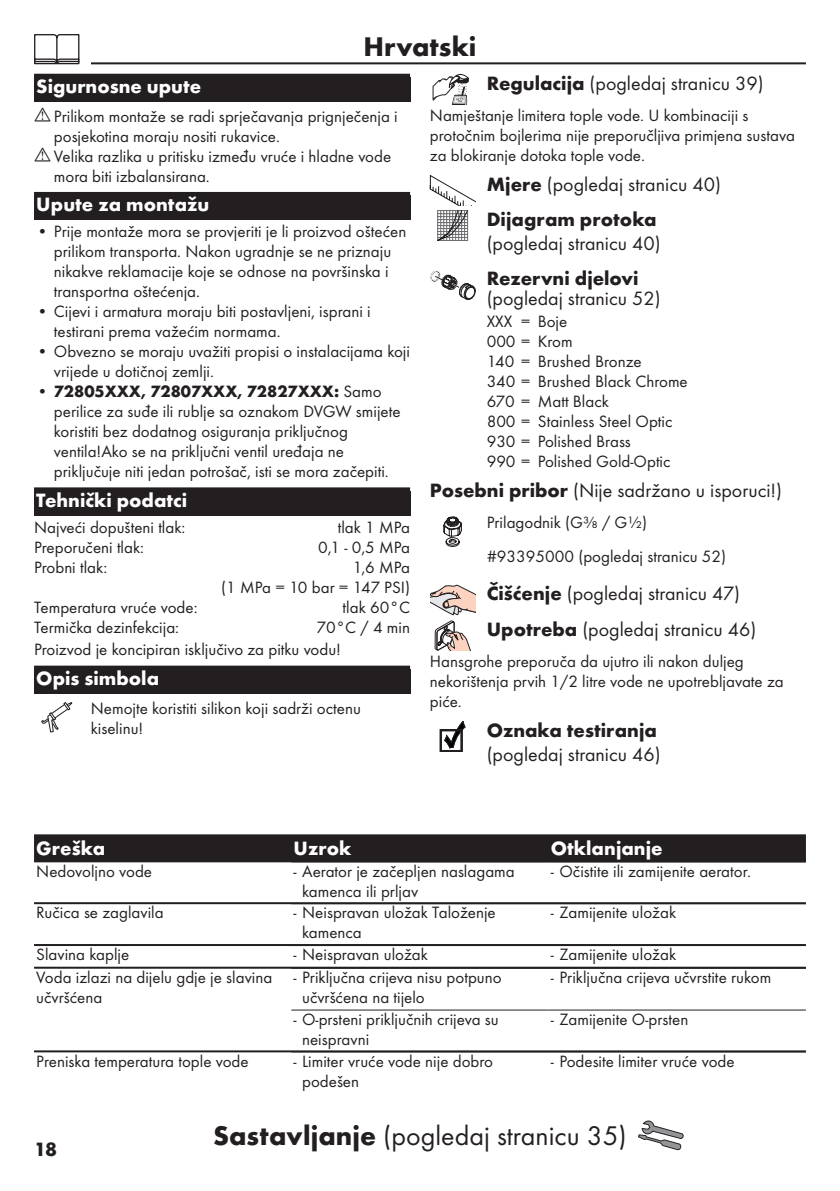
<style>
.page{position:relative;width:840px;height:1191px;background:#fff}
.page>*{position:absolute;margin:0;border:0;box-sizing:border-box;transform-origin:0 0}
.Montage_mit_Symbol_HR{font:28px "Futura TOT Boo";color:#231f20}
.Sprache_Rahmenwechsel_HR{font:700 28px "Futura TOT";color:#231f20}
.Ueberschrift_Grafik_HR{font:20px/24px "Futura TOT Boo";color:#231f20}
.Ueberschrift_Grafik__folgeText_HR{font:20px "Futura TOT Boo";color:#231f20}
.Ueberschrift_HR{font:700 20px "Futura TOT";color:#fff}
.Ueberschrift_nach_Grafik_HR{font:20px "Futura TOT Boo";color:#231f20}
.Ueberschrift_o_Absatz_Grafik_HR{font:20px/20px "Futura TOT Boo";color:#231f20}
.Tabelle_Kopf_HR{font:700 20px "Futura TOT";color:#fff}
.Ueberschrift___HR{font:700 20px "Futura TOT";color:#fff}
.t1{font:700 20px "Futura TOT";color:#231f20}
.Normaltext_nach_Grafik_HR{font:17px/20px "Futura TOT Boo";color:#231f20}
.Techn__Daten_HR{font:17px "Futura TOT Boo";color:#231f20}
.Farbe_HR{font:17px "Futura TOT Boo";color:#231f20}
.Tabelle_Spalte_HR{font:17px/20px "Futura TOT Boo";color:#231f20}
.Normaltext_Grafik_HR{font:17px/20px "Futura TOT Boo";color:#231f20}
.Normaltext_HR{font:17px "Futura TOT Boo";color:#231f20}
.s1{font-family:"Futura TOT";font-weight:700}
</style>
<div class="page">
<hr style="left:34px;top:62px;width:771px;height:2px;background:#231f20">
<div style="left:23px;top:34px;width:68px;height:34px;background:#fff"></div>
<svg style="left:34px;top:34px;width:45px;height:30px"></svg>
<svg style="left:638px;top:1120px;width:45px;height:30px"></svg>
<div style="left:34px;top:74px;width:376px;height:28px;background:#231f20"></div>
<div style="left:34px;top:192px;width:376px;height:28px;background:#231f20"></div>
<div style="left:34px;top:487px;width:376px;height:28px;background:#231f20"></div>
<div style="left:34px;top:669px;width:376px;height:25px;background:#231f20"></div>
<div style="left:34px;top:665px;width:376px;height:28px;background:#231f20"></div>
<svg style="left:41px;top:702px;width:32px;height:30px"></svg>
<svg style="left:432px;top:74px;width:36px;height:31px"></svg>
<svg style="left:429px;top:175px;width:46px;height:66px"></svg>
<svg style="left:430px;top:271px;width:45px;height:29px"></svg>
<svg style="left:443px;top:516px;width:19px;height:31px"></svg>
<svg style="left:430px;top:585px;width:45px;height:65px"></svg>
<svg style="left:440px;top:721px;width:25px;height:30px"></svg>
<div style="left:34px;top:834px;width:771px;height:26px;background:#231f20"></div>
<hr style="left:34px;top:860px;width:771px;height:2px;background:#231f20">
<hr style="left:34px;top:902px;width:771px;height:2px;background:#231f20">
<hr style="left:34px;top:944px;width:771px;height:2px;background:#231f20">
<hr style="left:34px;top:966px;width:771px;height:2px;background:#231f20">
<hr style="left:291px;top:1009px;width:257px;height:1px;background:#231f20">
<hr style="left:548px;top:1009px;width:257px;height:1px;background:#231f20">
<hr style="left:34px;top:1050px;width:771px;height:2px;background:#231f20">
<p class="Sprache_Rahmenwechsel_HR" style="left:363px;top:29px;width:114px">Hrvatski</p>
<p class="Ueberschrift___HR" style="left:36px;top:74px;width:166px">Sigurnosne upute</p>
<p class="Normaltext_nach_Grafik_HR" style="left:54px;top:106px;width:345px">Prilikom montaže se radi sprječavanja prignječenja i posjekotina moraju nositi rukavice.</p>
<p class="Normaltext_nach_Grafik_HR" style="left:54px;top:146px;width:338px">Velika razlika u pritisku između vruće i hladne vode mora biti izbalansirana.</p>
<p class="Ueberschrift_HR" style="left:36px;top:192px;width:174px">Upute za montažu</p>
<p class="Normaltext_nach_Grafik_HR" style="left:54px;top:221px;width:354px;text-indent:-17px">• Prije montaže mora se provjeriti je li proizvod oštećen prilikom transporta. Nakon ugradnje se ne priznaju nikakve reklamacije koje se odnose na površinska i transportna oštećenja.</p>
<p class="Normaltext_nach_Grafik_HR" style="left:54px;top:301px;width:318px;text-indent:-17px">• Cijevi i armatura moraju biti postavljeni, isprani i testirani prema važećim normama.</p>
<p class="Normaltext_nach_Grafik_HR" style="left:54px;top:341px;width:357px;text-indent:-17px">• Obvezno se moraju uvažiti propisi o instalacijama koji vrijede u dotičnoj zemlji.</p>
<p class="Normaltext_nach_Grafik_HR" style="left:54px;top:381px;width:348px;text-indent:-17px">• <span class="s1">72805XXX, 72807XXX, 72827XXX:</span> Samo perilice za suđe ili rublje sa oznakom DVGW smijete koristiti bez dodatnog osiguranja priključnog ventila!Ako se na priključni ventil uređaja ne priključuje niti jedan potrošač, isti se mora začepiti.</p>
<p class="Ueberschrift_HR" style="left:36px;top:488px;width:152px">Tehnički podatci</p>
<p class="Techn__Daten_HR" style="left:34px;top:517px;width:153px">Najveći dopušteni tlak:</p>
<p class="Techn__Daten_HR" style="left:337px;top:517px;width:74px">tlak 1 MPa</p>
<p class="Techn__Daten_HR" style="left:34px;top:537px;width:111px">Preporučeni tlak:</p>
<p class="Techn__Daten_HR" style="left:318px;top:537px;width:93px">0,1 - 0,5 MPa</p>
<p class="Techn__Daten_HR" style="left:34px;top:557px;width:75px">Probni tlak:</p>
<p class="Techn__Daten_HR" style="left:352px;top:557px;width:59px">1,6 MPa</p>
<p class="Techn__Daten_HR" style="left:221px;top:577px;width:190px">(1 MPa = 10 bar = 147 PSI)</p>
<p class="Techn__Daten_HR" style="left:34px;top:597px;width:165px">Temperatura vruće vode:</p>
<p class="Techn__Daten_HR" style="left:342px;top:597px;width:69px">tlak 60°C</p>
<p class="Techn__Daten_HR" style="left:34px;top:617px;width:146px">Termička dezinfekcija:</p>
<p class="Techn__Daten_HR" style="left:316px;top:617px;width:95px">70°C / 4 min</p>
<p class="Normaltext_HR" style="left:34px;top:639px;width:308px">Proizvod je koncipiran isključivo za pitku vodu!</p>
<p class="Ueberschrift_HR" style="left:36px;top:666px;width:124px">Opis simbola</p>
<p class="Normaltext_Grafik_HR" style="left:91px;top:698px;width:271px">Nemojte koristiti silikon koji sadrži octenu kiselinu!</p>
<p class="Ueberschrift_Grafik__folgeText_HR" style="left:486px;top:71px;width:278px"><span class="s1">Regulacija</span> (pogledaj stranicu 39)</p>
<p class="Normaltext_nach_Grafik_HR" style="left:429px;top:105px;width:366px">Namještanje limitera tople vode. U kombinaciji s protočnim bojlerima nije preporučljiva primjena sustava za blokiranje dotoka tople vode.</p>
<p class="Ueberschrift_Grafik_HR" style="left:486px;top:172px;width:235px"><span class="s1">Mjere</span> (pogledaj stranicu 40)</p>
<p class="Ueberschrift_Grafik_HR" style="left:486px;top:207px;width:175px"><span class="s1">Dijagram protoka </span>(pogledaj stranicu 40)</p>
<p class="Ueberschrift_o_Absatz_Grafik_HR" style="left:486px;top:268px;width:175px"><span class="s1">Rezervni djelovi </span>(pogledaj stranicu 52)</p>
<p class="Farbe_HR" style="left:486px;top:311px;width:82px">XXX = Boje</p>
<p class="Farbe_HR" style="left:486px;top:331px;width:87px">000 = Krom</p>
<p class="Farbe_HR" style="left:486px;top:351px;width:156px">140 = Brushed Bronze</p>
<p class="Farbe_HR" style="left:486px;top:371px;width:202px">340 = Brushed Black Chrome</p>
<p class="Farbe_HR" style="left:486px;top:391px;width:124px">670 = Matt Black</p>
<p class="Farbe_HR" style="left:486px;top:411px;width:187px">800 = Stainless Steel Optic</p>
<p class="Farbe_HR" style="left:486px;top:431px;width:146px">930 = Polished Brass</p>
<p class="Farbe_HR" style="left:486px;top:451px;width:185px">990 = Polished Gold-Optic</p>
<p class="Ueberschrift_nach_Grafik_HR" style="left:429px;top:478px;width:353px"><span class="s1">Posebni pribor</span> (Nije sadržano u isporuci!)</p>
<p class="Normaltext_Grafik_HR" style="left:486px;top:512px;width:162px">Prilagodnik (G⅜ / G½)</p>
<p class="Normaltext_Grafik_HR" style="left:486px;top:546px;width:241px">#93395000 (pogledaj stranicu 52)</p>
<p class="Ueberschrift_Grafik_HR" style="left:486px;top:581px;width:255px"><span class="s1">Čišćenje</span> (pogledaj stranicu 47)</p>
<p class="Ueberschrift_Grafik__folgeText_HR" style="left:486px;top:617px;width:271px"><span class="s1">Upotreba</span> (pogledaj stranicu 46)</p>
<p class="Normaltext_nach_Grafik_HR" style="left:429px;top:651px;width:355px">Hansgrohe preporuča da ujutro ili nakon duljeg nekorištenja prvih 1/2 litre vode ne upotrebljavate za piće.</p>
<p class="Ueberschrift_Grafik_HR" style="left:486px;top:718px;width:175px"><span class="s1">Oznaka testiranja </span>(pogledaj stranicu 46)</p>
<p class="Tabelle_Kopf_HR" style="left:36px;top:835px;width:70px">Greška</p>
<p class="Tabelle_Kopf_HR" style="left:293px;top:835px;width:59px">Uzrok</p>
<p class="Tabelle_Kopf_HR" style="left:550px;top:835px;width:113px">Otklanjanje</p>
<p class="Tabelle_Spalte_HR" style="left:36px;top:860px;width:117px">Nedovoljno vode</p>
<p class="Normaltext_nach_Grafik_HR" style="left:302px;top:860px;width:214px;text-indent:-9px">- Aerator je začepljen naslagama kamenca ili prljav</p>
<p class="Normaltext_nach_Grafik_HR" style="left:550px;top:860px;width:201px">- Očistite ili zamijenite aerator.</p>
<p class="Tabelle_Spalte_HR" style="left:36px;top:902px;width:129px">Ručica se zaglavila</p>
<p class="Normaltext_nach_Grafik_HR" style="left:302px;top:902px;width:195px;text-indent:-9px">- Neispravan uložak Taloženje kamenca</p>
<p class="Normaltext_nach_Grafik_HR" style="left:550px;top:902px;width:127px">- Zamijenite uložak</p>
<p class="Tabelle_Spalte_HR" style="left:36px;top:944px;width:94px">Slavina kaplje</p>
<p class="Normaltext_nach_Grafik_HR" style="left:293px;top:944px;width:136px">- Neispravan uložak</p>
<p class="Normaltext_nach_Grafik_HR" style="left:550px;top:944px;width:127px">- Zamijenite uložak</p>
<p class="Tabelle_Spalte_HR" style="left:36px;top:967px;width:237px">Voda izlazi na dijelu gdje je slavina učvršćena</p>
<p class="Normaltext_nach_Grafik_HR" style="left:302px;top:967px;width:201px;text-indent:-9px">- Priključna crijeva nisu potpuno učvršćena na tijelo</p>
<p class="Normaltext_nach_Grafik_HR" style="left:550px;top:967px;width:222px">- Priključna crijeva učvrstite rukom</p>
<p class="Normaltext_nach_Grafik_HR" style="left:302px;top:1009px;width:198px;text-indent:-9px">- O-prsteni priključnih crijeva su neispravni</p>
<p class="Normaltext_nach_Grafik_HR" style="left:550px;top:1009px;width:139px">- Zamijenite O-prsten</p>
<p class="Tabelle_Spalte_HR" style="left:36px;top:1050px;width:214px">Preniska temperatura tople vode</p>
<p class="Normaltext_nach_Grafik_HR" style="left:302px;top:1050px;width:192px;text-indent:-9px">- Limiter vruće vode nije dobro podešen</p>
<p class="Normaltext_nach_Grafik_HR" style="left:550px;top:1050px;width:185px">- Podesite limiter vruće vode</p>
<p class="t1" style="left:34px;top:1136px;width:24px">18</p>
<p class="Montage_mit_Symbol_HR" style="left:213px;top:1119px;width:415px"><span class="s1">Sastavljanje</span> (pogledaj stranicu 35)</p>
</div>
